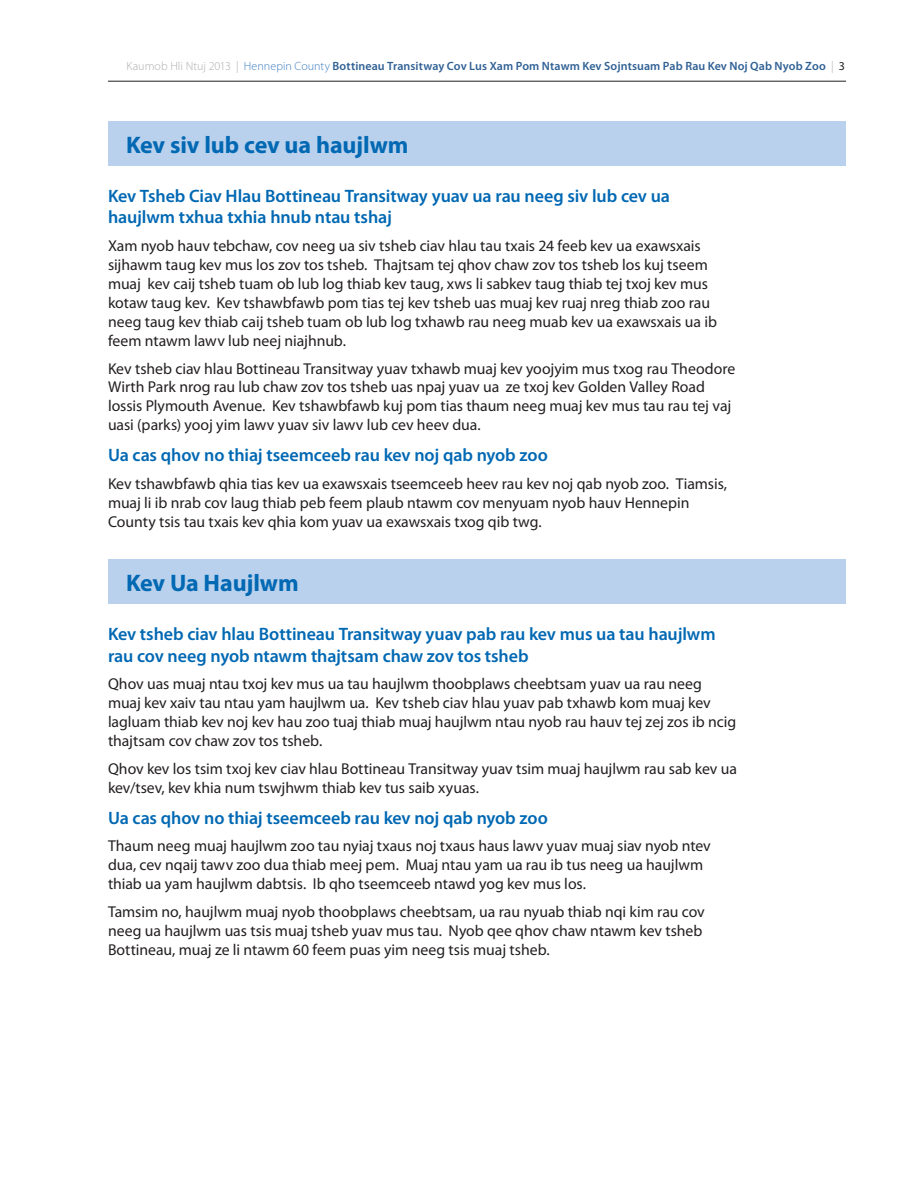
<style>
.page{position:relative;width:918px;height:1188px;background:#fff}
.page>*{position:absolute;margin:0;border:0;box-sizing:border-box;transform-origin:0 0}
.Head{font:700 24px "Myriad Pro";letter-spacing:-.005em;color:#0168b3}
.subhead{font:600 18px/21.6px "Myriad Pro";letter-spacing:-.005em;color:#0168b3}
.t1{font:15.75px/18.9px "Myriad Pro";letter-spacing:-.005em;color:#231f20}
.t2{font:600 12px "Myriad Pro";letter-spacing:.01em;color:#306195}
.s1{font-weight:300;color:#adaeb2}
.s2{font-weight:300;color:#407fc1}
.s3{font-weight:400;color:#231f20}
</style>
<div class="page">
<hr style="left:108px;top:81px;width:738px;height:1px;background:#231f20">
<div style="left:108px;top:559px;width:738px;height:45px;background:#b9d1ec"></div>
<div style="left:108px;top:122px;width:738px;height:44px;background:#b9d1ec"></div>
<p class="t2" style="left:127px;top:60px;width:720px"><span class="s1">Kaumob Hli Ntuj 2013 |</span> <span class="s2">Hennepin County</span> Bottineau Transitway Cov Lus Xam Pom Ntawm Kev Sojntsuam Pab Rau Kev Noj Qab Nyob Zoo <span class="s1">|</span> <span class="s3">3</span></p>
<p class="Head" style="left:126px;top:129px;width:284px">Kev siv lub cev ua haujlwm</p>
<p class="subhead" style="left:108px;top:185px;width:563px">Kev Tsheb Ciav Hlau Bottineau Transitway yuav ua rau neeg siv lub cev ua haujlwm txhua txhia hnub ntau tshaj</p>
<p class="t1" style="left:108px;top:236px;width:610px">Xam nyob hauv tebchaw, cov neeg ua siv tsheb ciav hlau tau txais 24 feeb kev ua exawsxais sijhawm taug kev mus los zov tos tsheb. Thajtsam tej qhov chaw zov tos tsheb los kuj tseem muaj kev caij tsheb tuam ob lub log thiab kev taug, xws li sabkev taug thiab tej txoj kev mus kotaw taug kev. Kev tshawbfawb pom tias tej kev tsheb uas muaj kev ruaj nreg thiab zoo rau neeg taug kev thiab caij tsheb tuam ob lub log txhawb rau neeg muab kev ua exawsxais ua ib feem ntawm lawv lub neej niajhnub.</p>
<p class="t1" style="left:108px;top:359px;width:629px">Kev tsheb ciav hlau Bottineau Transitway yuav txhawb muaj kev yoojyim mus txog rau Theodore Wirth Park nrog rau lub chaw zov tos tsheb uas npaj yuav ua ze txoj kev Golden Valley Road lossis Plymouth Avenue. Kev tshawbfawb kuj pom tias thaum neeg muaj kev mus tau rau tej vaj uasi (parks) yooj yim lawv yuav siv lawv lub cev heev dua.</p>
<p class="subhead" style="left:108px;top:444px;width:441px">Ua cas qhov no thiaj tseemceeb rau kev noj qab nyob zoo</p>
<p class="t1" style="left:108px;top:474px;width:621px">Kev tshawbfawb qhia tias kev ua exawsxais tseemceeb heev rau kev noj qab nyob zoo. Tiamsis, muaj li ib nrab cov laug thiab peb feem plaub ntawm cov menyuam nyob hauv Hennepin<br>County tsis tau txais kev qhia kom yuav ua exawsxais txog qib twg.</p>
<p class="Head" style="left:126px;top:568px;width:174px">Kev Ua Haujlwm</p>
<p class="subhead" style="left:108px;top:623px;width:609px">Kev tsheb ciav hlau Bottineau Transitway yuav pab rau kev mus ua tau haujlwm rau cov neeg nyob ntawm thajtsam chaw zov tos tsheb</p>
<p class="t1" style="left:108px;top:674px;width:630px">Qhov uas muaj ntau txoj kev mus ua tau haujlwm thoobplaws cheebtsam yuav ua rau neeg muaj kev xaiv tau ntau yam haujlwm ua. Kev tsheb ciav hlau yuav pab txhawb kom muaj kev lagluam thiab kev noj kev hau zoo tuaj thiab muaj haujlwm ntau nyob rau hauv tej zej zos ib ncig thajtsam cov chaw zov tos tsheb.</p>
<p class="t1" style="left:108px;top:759px;width:630px">Qhov kev los tsim txoj kev ciav hlau Bottineau Transitway yuav tsim muaj haujlwm rau sab kev ua kev/tsev, kev khia num tswjhwm thiab kev tus saib xyuas.</p>
<p class="subhead" style="left:108px;top:807px;width:441px">Ua cas qhov no thiaj tseemceeb rau kev noj qab nyob zoo</p>
<p class="t1" style="left:108px;top:836px;width:604px">Thaum neeg muaj haujlwm zoo tau nyiaj txaus noj txaus haus lawv yuav muaj siav nyob ntev dua, cev nqaij tawv zoo dua thiab meej pem. Muaj ntau yam ua rau ib tus neeg ua haujlwm thiab ua yam haujlwm dabtsis. Ib qho tseemceeb ntawd yog kev mus los.</p>
<p class="t1" style="left:108px;top:902px;width:598px">Tamsim no, haujlwm muaj nyob thoobplaws cheebtsam, ua rau nyuab thiab nqi kim rau cov neeg ua haujlwm uas tsis muaj tsheb yuav mus tau. Nyob qee qhov chaw ntawm kev tsheb<br>Bottineau, muaj ze li ntawm 60 feem puas yim neeg tsis muaj tsheb.</p>
</div>
